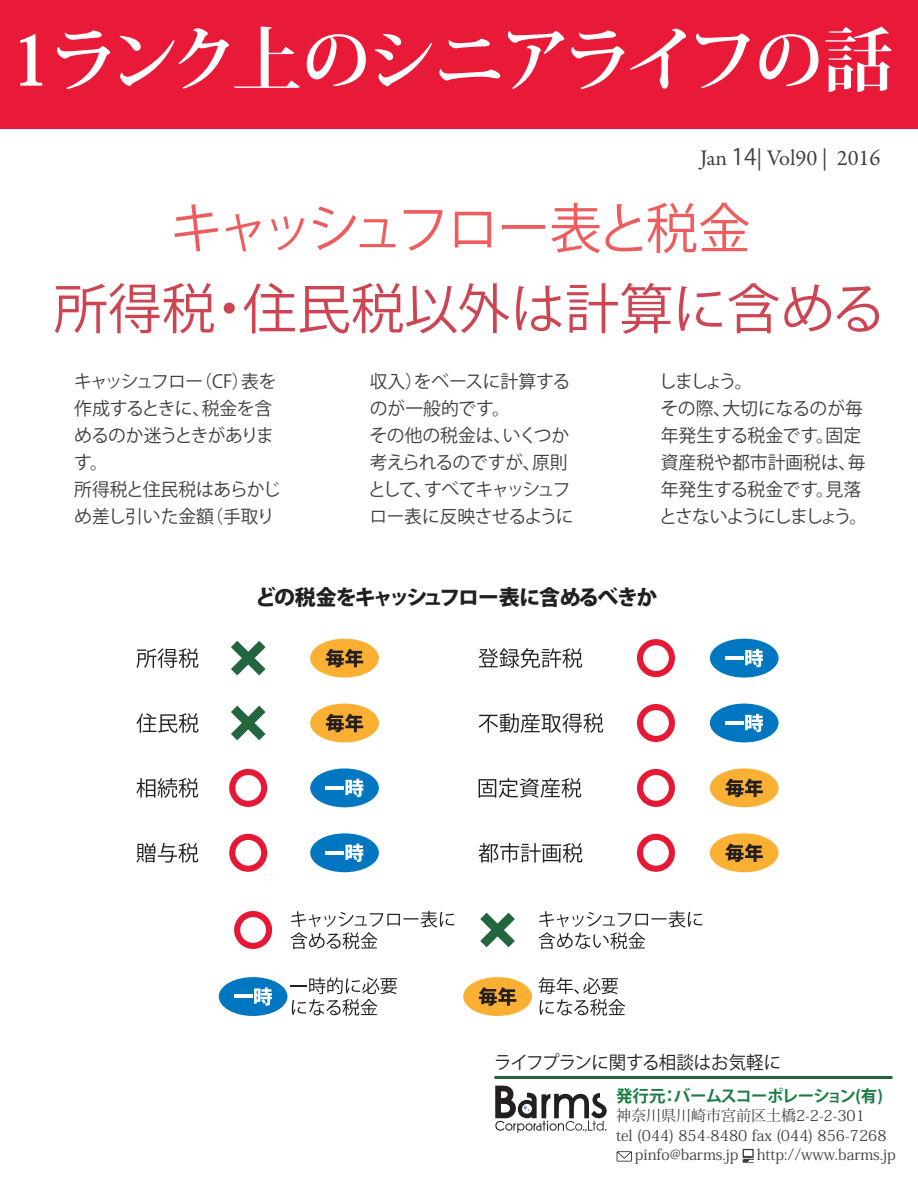
<style>
.page{position:relative;width:918px;height:1188px;background:#fff}
.page>*{position:absolute;margin:0;border:0;box-sizing:border-box;transform-origin:0 0}
.t1{font:700 69.9px "Koz Min Pr 6 N";letter-spacing:-.06em;color:#fff}
.t2{font:54px "Koz Go Pro";color:#cd4552}
.t3{font:54px "Koz Go Pro";letter-spacing:-.08em;color:#f05c5e}
.t4{font:22.5px "Garamond Premr Pro";color:#3e3e3f}
.t5{font:800 21px "Koz Go Pro";letter-spacing:-.08em;color:#231f20}
.t6{font:18px/27px "Koz Go Pro";letter-spacing:-.025em;color:#3e3e3f}
.t7{font:18px/27px "Koz Go Pro";color:#3e3e3f}
.t8{font:18px "Koz Go Pro";letter-spacing:-.015em;color:#231f20}
.t9{font:700 16.5px "Koz Go Pro";letter-spacing:-.05em;color:#1a7b44}
.t10{font:15px "Koz Min Pr 6 N";color:#3e3e3f}
.s1{font-family:"Koz Go Pro"}
</style>
<div class="page">
<div style="left:0;top:0;width:918px;height:129px;background:#e91938"></div>
<hr style="left:495px;top:1076px;width:397px;height:3px;background:#22653e">
<svg style="left:495px;top:1086px;width:112px;height:47px"></svg>
<svg style="left:617px;top:1151px;width:15px;height:11px"></svg>
<svg style="left:743px;top:1149px;width:11px;height:9px"></svg>
<svg style="left:743px;top:1159px;width:11px;height:4px"></svg>
<div style="left:744px;top:1150px;width:8px;height:6px;background:#fff"></div>
<svg style="left:743px;top:1157px;width:10px;height:5px"></svg>
<svg style="left:480px;top:913px;width:35px;height:34px"></svg>
<div style="left:234px;top:911px;width:38px;height:38px;border:6px solid #e51836;border-radius:50%"></div>
<svg style="left:290px;top:911px;width:164px;height:38px"></svg>
<svg style="left:538px;top:911px;width:164px;height:38px"></svg>
<svg style="left:479px;top:778px;width:102px;height:20px"></svg>
<svg style="left:136px;top:778px;width:62px;height:20px"></svg>
<div style="left:229px;top:769px;width:38px;height:38px;border:6px solid #e51836;border-radius:50%"></div>
<div style="left:637px;top:769px;width:38px;height:38px;border:6px solid #e51836;border-radius:50%"></div>
<div style="left:310px;top:768px;width:69px;height:39px;background:#0077c0;border-radius:50%"></div>
<hr style="left:326px;top:786px;width:18px;height:3px;background:#fff">
<svg style="left:346px;top:779px;width:17px;height:18px"></svg>
<div style="left:710px;top:768px;width:69px;height:39px;background:#fbb033;border-radius:50%"></div>
<svg style="left:725px;top:779px;width:38px;height:18px"></svg>
<svg style="left:479px;top:843px;width:103px;height:20px"></svg>
<svg style="left:136px;top:843px;width:62px;height:20px"></svg>
<div style="left:229px;top:834px;width:38px;height:38px;border:6px solid #e51836;border-radius:50%"></div>
<div style="left:637px;top:834px;width:38px;height:38px;border:6px solid #e51836;border-radius:50%"></div>
<div style="left:310px;top:833px;width:69px;height:39px;background:#0077c0;border-radius:50%"></div>
<hr style="left:326px;top:851px;width:18px;height:3px;background:#fff">
<svg style="left:346px;top:844px;width:17px;height:18px"></svg>
<div style="left:710px;top:833px;width:69px;height:39px;background:#fbb033;border-radius:50%"></div>
<svg style="left:725px;top:844px;width:38px;height:18px"></svg>
<svg style="left:136px;top:648px;width:62px;height:20px"></svg>
<svg style="left:479px;top:648px;width:103px;height:20px"></svg>
<svg style="left:231px;top:641px;width:35px;height:34px"></svg>
<div style="left:637px;top:639px;width:38px;height:38px;border:6px solid #e51836;border-radius:50%"></div>
<div style="left:310px;top:639px;width:69px;height:39px;background:#fbb033;border-radius:50%"></div>
<svg style="left:326px;top:649px;width:37px;height:18px"></svg>
<div style="left:710px;top:639px;width:69px;height:39px;background:#0077c0;border-radius:50%"></div>
<hr style="left:725px;top:656px;width:18px;height:3px;background:#fff">
<svg style="left:745px;top:649px;width:18px;height:18px"></svg>
<svg style="left:136px;top:713px;width:62px;height:20px"></svg>
<svg style="left:479px;top:713px;width:124px;height:20px"></svg>
<svg style="left:231px;top:706px;width:35px;height:34px"></svg>
<div style="left:637px;top:704px;width:38px;height:38px;border:6px solid #e51836;border-radius:50%"></div>
<div style="left:310px;top:704px;width:69px;height:38px;background:#fbb033;border-radius:50%"></div>
<svg style="left:326px;top:714px;width:37px;height:18px"></svg>
<div style="left:710px;top:704px;width:69px;height:38px;background:#0077c0;border-radius:50%"></div>
<hr style="left:725px;top:721px;width:18px;height:3px;background:#fff">
<svg style="left:745px;top:714px;width:18px;height:18px"></svg>
<svg style="left:291px;top:977px;width:106px;height:39px"></svg>
<svg style="left:538px;top:977px;width:87px;height:39px"></svg>
<div style="left:463px;top:977px;width:69px;height:39px;background:#fbb033;border-radius:50%"></div>
<svg style="left:479px;top:987px;width:37px;height:19px"></svg>
<div style="left:219px;top:977px;width:68px;height:39px;background:#0077c0;border-radius:50%"></div>
<hr style="left:234px;top:995px;width:18px;height:3px;background:#fff">
<svg style="left:254px;top:987px;width:18px;height:19px"></svg>
<h1 class="t1" style="left:9px;top:21px;width:886px">1ランク上のシニアライフの話</h1>
<p class="t4" style="left:700px;top:144px;width:182px">Jan <span class="s1">14</span>| Vol90 | 2016</p>
<h2 class="t3" style="left:170px;top:194px;width:582px">キャッシュフロー表と税金</h2>
<h2 class="t2" style="left:54px;top:274px;width:833px">所得税・住民税以外は計算に含める</h2>
<p class="t6" style="left:74px;top:368px;width:208px">キャッシュフロー（CF）表を作成するときに、税金を含めるのか迷うときがあります。<br>所得税と住民税はあらかじめ差し引いた金額（手取り</p>
<p class="t6" style="left:368px;top:368px;width:207px">収入）をベースに計算するのが一般的です。<br>その他の税金は、いくつか考えられるのですが、原則として、すべてキャッシュフロー表に反映させるように</p>
<p class="t7" style="left:659px;top:368px;width:210px">しましょう。<br>その際、大切になるのが毎年発生する税金です。固定資産税や都市計画税は、毎年発生する税金です。見落とさないようにしましょう。</p>
<p class="t5" style="left:255px;top:584px;width:404px">どの税金をキャッシュフロー表に含めるべきか</p>
<p class="t8" style="left:494px;top:1051px;width:289px">ライフプランに関する相談はお気軽に</p>
<p class="t9" style="left:616px;top:1085px;width:268px">発行元：バームスコーポレーション(有)</p>
<p class="t10" style="left:616px;top:1107px;width:251px">神奈川県川崎市宮前区土橋2-2-2-301</p>
<p class="t10" style="left:616px;top:1127px;width:272px">tel (044) 854-8480 fax (044) 856-7268</p>
<p class="t10" style="left:635px;top:1146px;width:262px">pinfo@barms.jp http://www.barms.jp</p>
</div>
